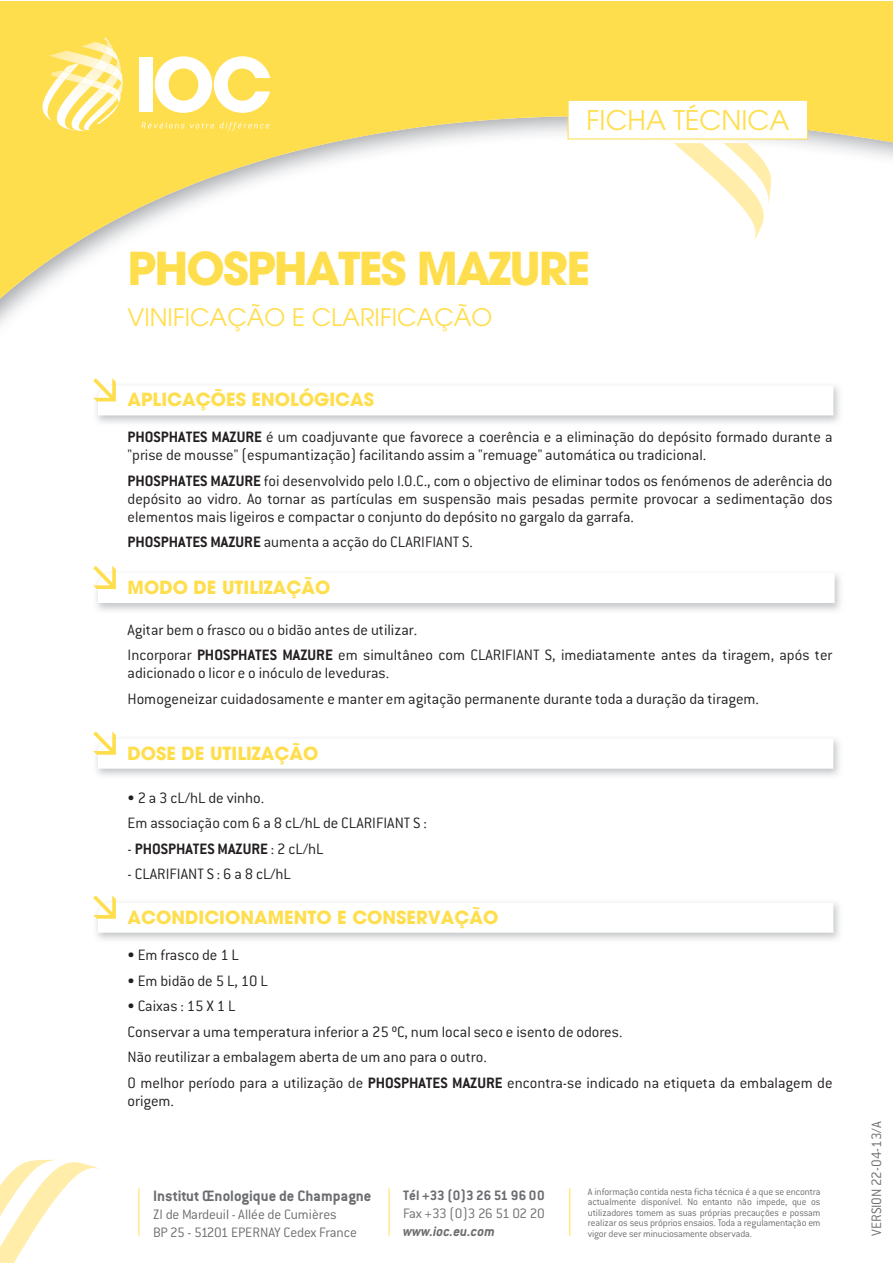
<style>
.page{position:relative;width:893px;height:1263px;background:#fff}
.page>*{position:absolute;margin:0;border:0;box-sizing:border-box;transform-origin:0 0}
.t1{font:700 45px "Avant Garde LT";letter-spacing:-.04em;color:#ffde4e}
.t2{font:27px "Avant Garde LT";color:#ffde4e}
.t3{font:24px "Avant Garde LT";color:#ffde4e}
.t4{font:700 18px "Avant Garde LT";color:#ffde4e}
.t5{font:300 16.5px/25.5px "Conduit ITC";color:#231f20}
.t6{font:700 16.5px "Conduit ITC";color:#6c6d70}
.t7{font:700 16.5px "Conduit ITC";color:#231f20}
.t8{font:300 15px/18px "Conduit ITC";letter-spacing:-.01em;color:#6c6d70}
.t9{font:700 15px "Conduit ITC";color:#6c6d70}
.t10{font:300 15px "Conduit ITC";letter-spacing:-.03em;color:#6c6d70}
.t11{font:italic 700 15px "Conduit ITC";color:#6c6d70}
.t12{font:300 10.5px/10.5px "Conduit ITC";letter-spacing:-.015em;color:#6c6d70;text-align:justify}
.s1{font-weight:700}
.s2{font-weight:300}
</style>
<div class="page">
<svg style="left:0;top:1px;width:893px;height:324px"></svg>
<svg style="left:567px;top:100px;width:241px;height:40px"></svg>
<img style="left:49px;top:51px;width:6px;height:12px">
<img style="left:121px;top:77px;width:2px;height:53px">
<img style="left:113px;top:106px;width:8px;height:25px">
<img style="left:55px;top:37px;width:58px;height:94px">
<img style="left:93px;top:60px;width:6px;height:12px">
<img style="left:79px;top:77px;width:17px;height:9px">
<svg style="left:99px;top:37px;width:23px;height:69px"></svg>
<img style="left:39px;top:63px;width:40px;height:59px">
<svg style="left:58px;top:71px;width:13px;height:8px"></svg>
<svg style="left:141px;top:122px;width:73px;height:6px"></svg>
<svg style="left:220px;top:122px;width:49px;height:9px"></svg>
<div style="left:139px;top:57px;width:14px;height:55px;background:#fff"></div>
<svg style="left:155px;top:56px;width:115px;height:57px"></svg>
<img style="left:674px;top:143px;width:92px;height:100px">
<img style="left:724px;top:143px;width:47px;height:62px">
<svg style="left:0;top:1160px;width:100px;height:103px"></svg>
<svg style="left:93px;top:378px;width:740px;height:37px"></svg>
<svg style="left:93px;top:566px;width:742px;height:37px"></svg>
<svg style="left:93px;top:731px;width:740px;height:38px"></svg>
<svg style="left:93px;top:895px;width:740px;height:38px"></svg>
<hr style="left:139px;top:1188px;width:1px;height:47px;background:#ffde4e">
<hr style="left:389px;top:1188px;width:1px;height:47px;background:#ffde4e">
<hr style="left:569px;top:1188px;width:1px;height:47px;background:#ffde4e">
<h2 class="t2" style="left:586px;top:104px;width:204px">FICHA TÉCNICA</h2>
<h1 class="t1" style="left:128px;top:239px;width:464px">PHOSPHATES MAZURE</h1>
<h3 class="t3" style="left:128px;top:303px;width:366px">VINIFICAÇÃO E CLARIFICAÇÃO</h3>
<p class="t4" style="left:128px;top:387px;width:248px">APLICAÇÕES ENOLÓGICAS</p>
<p class="t5" style="left:128px;top:428px;width:706px;line-height:18px"><span class="s1">PHOSPHATES MAZURE</span> é um coadjuvante que favorece a coerência e a eliminação do depósito formado durante a "prise de mousse" (espumantização) facilitando assim a "remuage" automática ou tradicional.</p>
<p class="t5" style="left:128px;top:472px;width:707px;line-height:18px;text-align:justify"><span class="s1">PHOSPHATES MAZURE</span> foi desenvolvido pelo I.O.C., com o objectivo de eliminar todos os fenómenos de aderência do depósito ao vidro. Ao tornar as partículas em suspensão mais pesadas permite provocar a sedimentação dos elementos mais ligeiros e compactar o conjunto do depósito no gargalo da garrafa.</p>
<p class="t5" style="left:128px;top:529px;width:347px"><span class="s1">PHOSPHATES MAZURE</span> aumenta a acção do CLARIFIANT S.</p>
<p class="t4" style="left:128px;top:576px;width:204px">MODO DE UTILIZAÇÃO</p>
<p class="t5" style="left:128px;top:617px;width:706px">Agitar bem o frasco ou o bidão antes de utilizar.<br>Incorporar <span class="s1">PHOSPHATES MAZURE</span> em simultâneo com CLARIFIANT S, imediatamente antes da tiragem, após ter</p>
<p class="t5" style="left:128px;top:660px;width:633px">adicionado o licor e o inóculo de leveduras.<br>Homogeneizar cuidadosamente e manter em agitação permanente durante toda a duração da tiragem.</p>
<p class="t4" style="left:128px;top:741px;width:192px">DOSE DE UTILIZAÇÃO</p>
<p class="t5" style="left:128px;top:785px;width:301px">• 2 a 3 cL/hL de vinho.<br>Em associação com 6 a 8 cL/hL de CLARIFIANT S :</p>
<p class="t7" style="left:128px;top:839px;width:197px"><span class="s2">-</span> PHOSPHATES MAZURE <span class="s2">: 2 cL/hL</span></p>
<p class="t5" style="left:128px;top:861px;width:165px">- CLARIFIANT S : 6 a 8 cL/hL</p>
<p class="t4" style="left:128px;top:905px;width:372px">ACONDICIONAMENTO E CONSERVAÇÃO</p>
<p class="t5" style="left:128px;top:942px;width:113px">• Em frasco de 1 L</p>
<p class="t5" style="left:128px;top:968px;width:142px">• Em bidão de 5 L, 10 L</p>
<p class="t5" style="left:128px;top:993px;width:706px">• Caixas : 15 X 1 L<br>Conservar a uma temperatura inferior a 25 ºC, num local seco e isento de odores.<br>Não reutilizar a embalagem aberta de um ano para o outro.<br>O melhor período para a utilização de <span class="s1">PHOSPHATES MAZURE</span> encontra-se indicado na etiqueta da embalagem de</p>
<p class="t5" style="left:128px;top:1088px;width:48px">origem.</p>
<p class="t6" style="left:153px;top:1186px;width:220px">Institut Œnologique de Champagne</p>
<p class="t8" style="left:153px;top:1205px;width:205px">ZI de Mardeuil - Allée de Cumières<br>BP 25 - 51201 EPERNAY Cedex France</p>
<p class="t9" style="left:403px;top:1186px;width:143px">Tél +33 (0)3 26 51 96 00</p>
<p class="t10" style="left:403px;top:1205px;width:143px">Fax +33 (0)3 26 51 02 20</p>
<p class="t11" style="left:403px;top:1222px;width:93px">www.ioc.eu.com</p>
<p class="t12" style="left:588px;top:1186px;width:234px">A informação contida nesta ficha técnica é a que se encontra actualmente disponível. No entanto não impede, que os utilizadores tomem as suas próprias precauções e possam realizar os seus próprios ensaios. Toda a regulamentação em vigor deve ser minuciosamente observada.</p>
<p class="t8" style="left:867px;top:1235px;width:116px;rotate:-90deg">VERSION 22-04-13/A</p>
</div>
